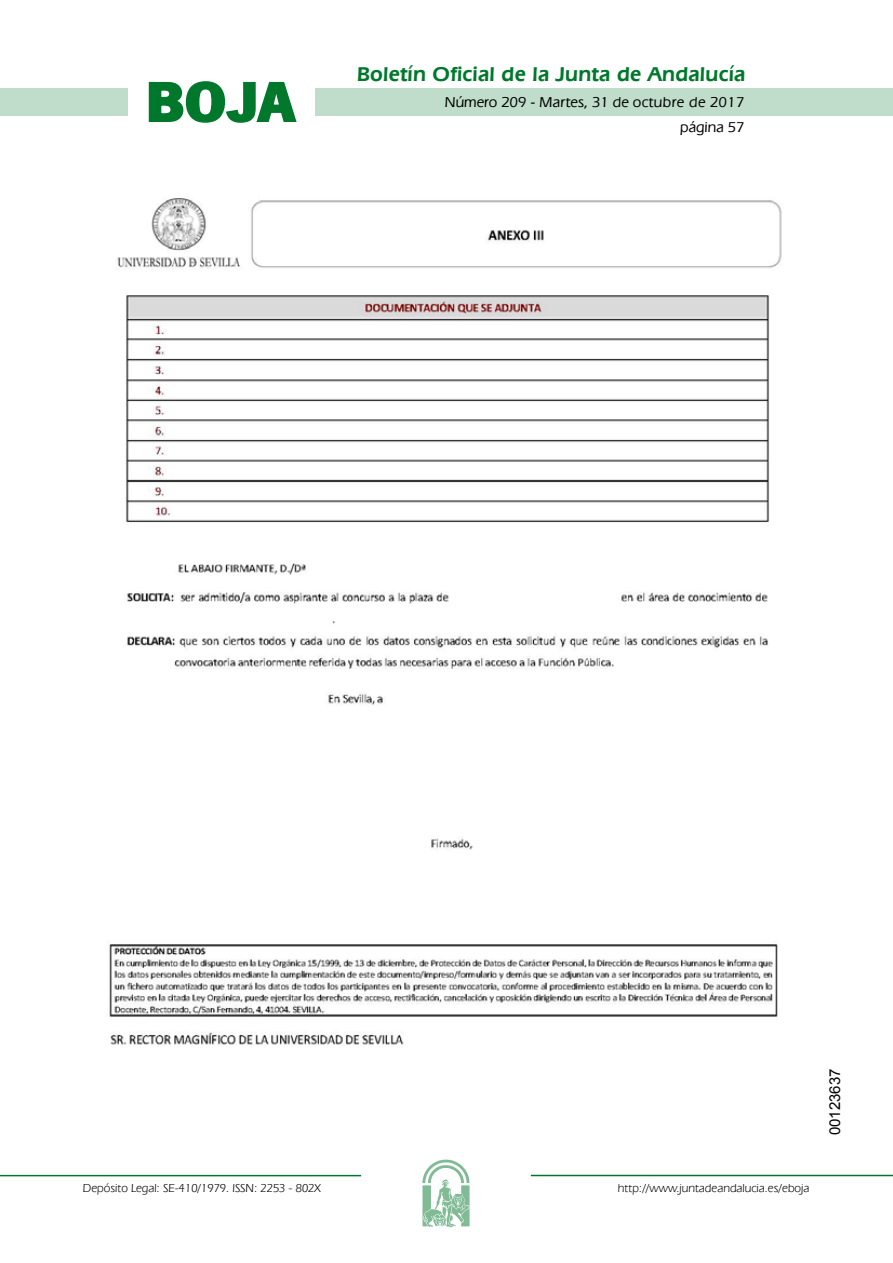
<style>
.page{position:relative;width:893px;height:1263px;background:#fff}
.page>*{position:absolute;margin:0;border:0;box-sizing:border-box;transform-origin:0 0}
.t1{font:700 57.75px "News Got T";color:#00782c;scale:1.14 1}
.t2{font:600 21px "Eras IT Cby BT";letter-spacing:.01em;color:#00782c}
.t3{font:500 15px/24.5px "Eras IT Cby BT";color:#000;text-align:right}
.t4{font:15px "Arial";color:#000}
.t5{font:12px "Eras IT Cby BT";color:#000}
</style>
<div class="page">
<div style="left:315px;top:88px;width:577px;height:28px;background:#bfddca"></div>
<div style="left:0;top:88px;width:128px;height:28px;background:#bfddca"></div>
<hr style="left:0;top:1175px;width:361px;height:1px;background:#00782c">
<svg style="left:422px;top:1159px;width:47px;height:68px"></svg>
<hr style="left:531px;top:1175px;width:361px;height:1px;background:#00782c">
<svg style="left:148px;top:81px;width:149px;height:42px"></svg>
<img style="left:109px;top:198px;width:673px;height:847px">
<h1 class="t1" style="left:145px;top:68px;width:133px">BOJA</h1>
<h2 class="t2" style="left:357px;top:62px;width:390px">Boletín Oficial de la Junta de Andalucía</h2>
<p class="t3" style="left:445px;top:90px;width:301px">Número 209 - Martes, 31 de octubre de 2017 página 57</p>
<p class="t5" style="left:83px;top:1181px;width:239px">Depósito Legal: SE-410/1979. ISSN: 2253 - 802X</p>
<p class="t5" style="left:618px;top:1181px;width:193px">http://www.juntadeandalucia.es/eboja</p>
<p class="t4" style="left:825px;top:1135px;width:68px;rotate:-90deg">00123637</p>
</div>
